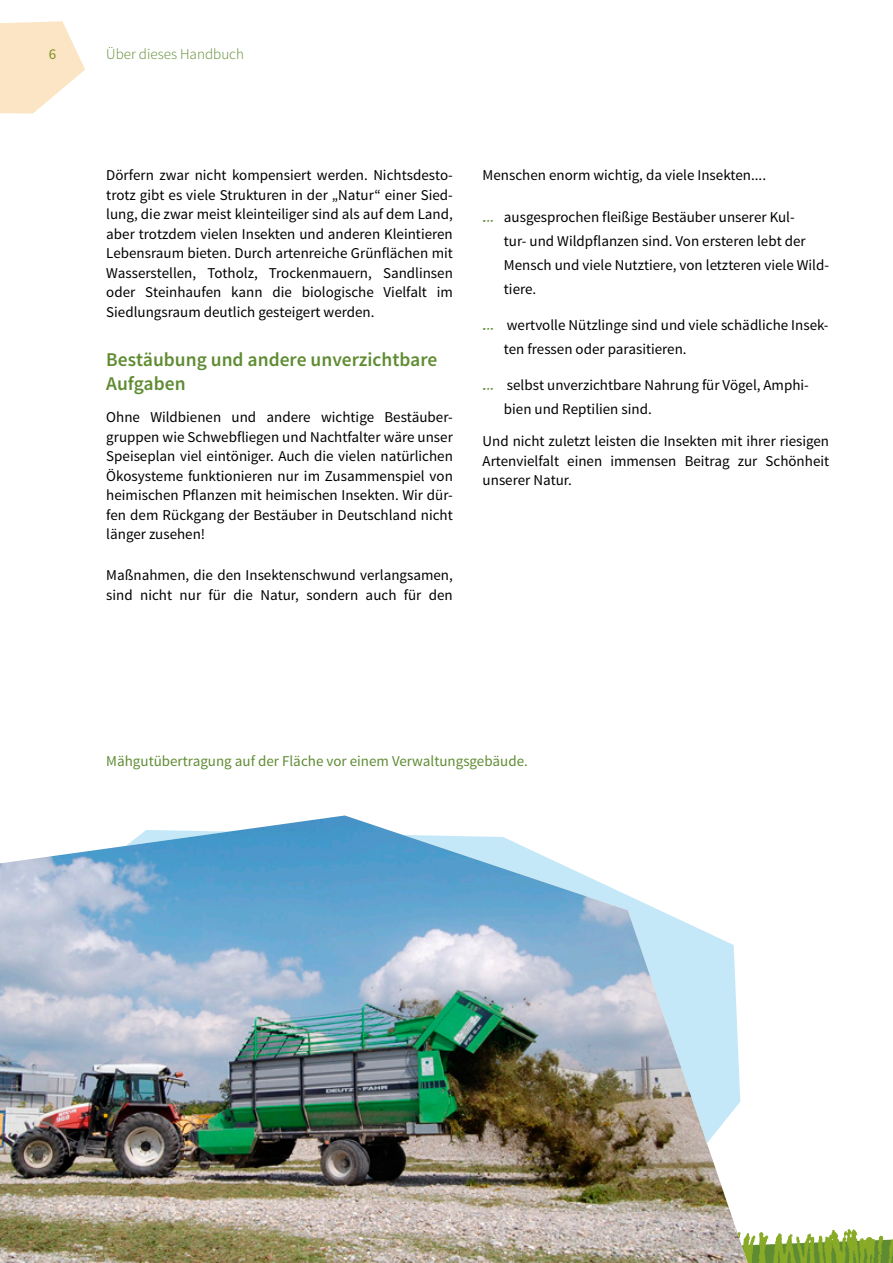
<style>
.page{position:relative;width:893px;height:1263px;background:#fff}
.page>*{position:absolute;margin:0;border:0;box-sizing:border-box;transform-origin:0 0}
.t1{font:600 19.5px/24px "Source Sans Pro";color:#5f8c32}
.Text{font:15px/19.5px "Source Sans Pro";color:#000}
.Bildunterschrift{font:15px "Source Sans Pro";color:#5f8c32}
.t2{font:300 15px "Source Sans Pro";color:#5f8c32}
.s1{font-family:"Daniel";color:#5f8c32}
</style>
<div class="page">
<svg style="left:748px;top:1229px;width:145px;height:34px"></svg>
<svg style="left:0;top:21px;width:85px;height:93px"></svg>
<img style="left:0;top:815px;width:748px;height:448px">
<p class="Bildunterschrift" style="left:49px;top:44px;width:9px">6</p>
<p class="t2" style="left:106px;top:45px;width:139px">Über dieses Handbuch</p>
<p class="Text" style="left:106px;top:166px;width:348px;text-align:justify">Dörfern zwar nicht kompensiert werden. Nichtsdesto&shy;trotz gibt es viele Strukturen in der „Natur“ einer Sied&shy;lung, die zwar meist kleinteiliger sind als auf dem Land, aber trotzdem vielen Insekten und anderen Kleintieren Lebensraum bieten. Durch artenreiche Grünflächen mit Wasserstellen, Totholz, Trockenmauern, Sandlinsen oder Steinhaufen kann die biologische Vielfalt im Siedlungsraum deutlich gesteigert werden.</p>
<h3 class="t1" style="left:106px;top:348px;width:333px">Bestäubung und andere unverzichtbare<br>Aufgaben</h3>
<p class="Text" style="left:106px;top:408px;width:348px;text-align:justify">Ohne Wildbienen und andere wichtige Bestäuber&shy;gruppen wie Schwebfliegen und Nachtfalter wäre unser Speiseplan viel eintöniger. Auch die vielen natürlichen Ökosysteme funktionieren nur im Zusammenspiel von heimischen Pflanzen mit heimischen Insekten. Wir dür&shy;fen dem Rückgang der Bestäuber in Deutschland nicht länger zusehen!</p>
<p class="Text" style="left:106px;top:566px;width:348px">Maßnahmen, die den Insektenschwund verlangsamen, sind nicht nur für die Natur, sondern auch für den</p>
<p class="Text" style="left:483px;top:166px;width:285px">Menschen enorm wichtig, da viele Insekten....</p>
<p class="Text" style="left:504px;top:205px;width:327px;line-height:24px;text-indent:-21px"><span class="s1">…</span> ausgesprochen fleißige Bestäuber unserer Kul-<br>tur- und Wildpflanzen sind. Von ersteren lebt der Mensch und viele Nutztiere, von letzteren viele Wild&shy;tiere.</p>
<p class="Text" style="left:504px;top:313px;width:326px;line-height:24px;text-indent:-21px"><span class="s1">…</span> wertvolle Nützlinge sind und viele schädliche Insek&shy;ten fressen oder parasitieren.</p>
<p class="Text" style="left:504px;top:373px;width:307px;line-height:24px;text-indent:-21px"><span class="s1">…</span> selbst unverzichtbare Nahrung für Vögel, Amphi&shy;bien und Reptilien sind.</p>
<p class="Text" style="left:483px;top:432px;width:348px;text-align:justify">Und nicht zuletzt leisten die Insekten mit ihrer riesigen Artenvielfalt einen immensen Beitrag zur Schönheit unserer Natur.</p>
<p class="Bildunterschrift" style="left:106px;top:752px;width:423px">Mähgutübertragung auf der Fläche vor einem Verwaltungsgebäude.</p>
</div>
